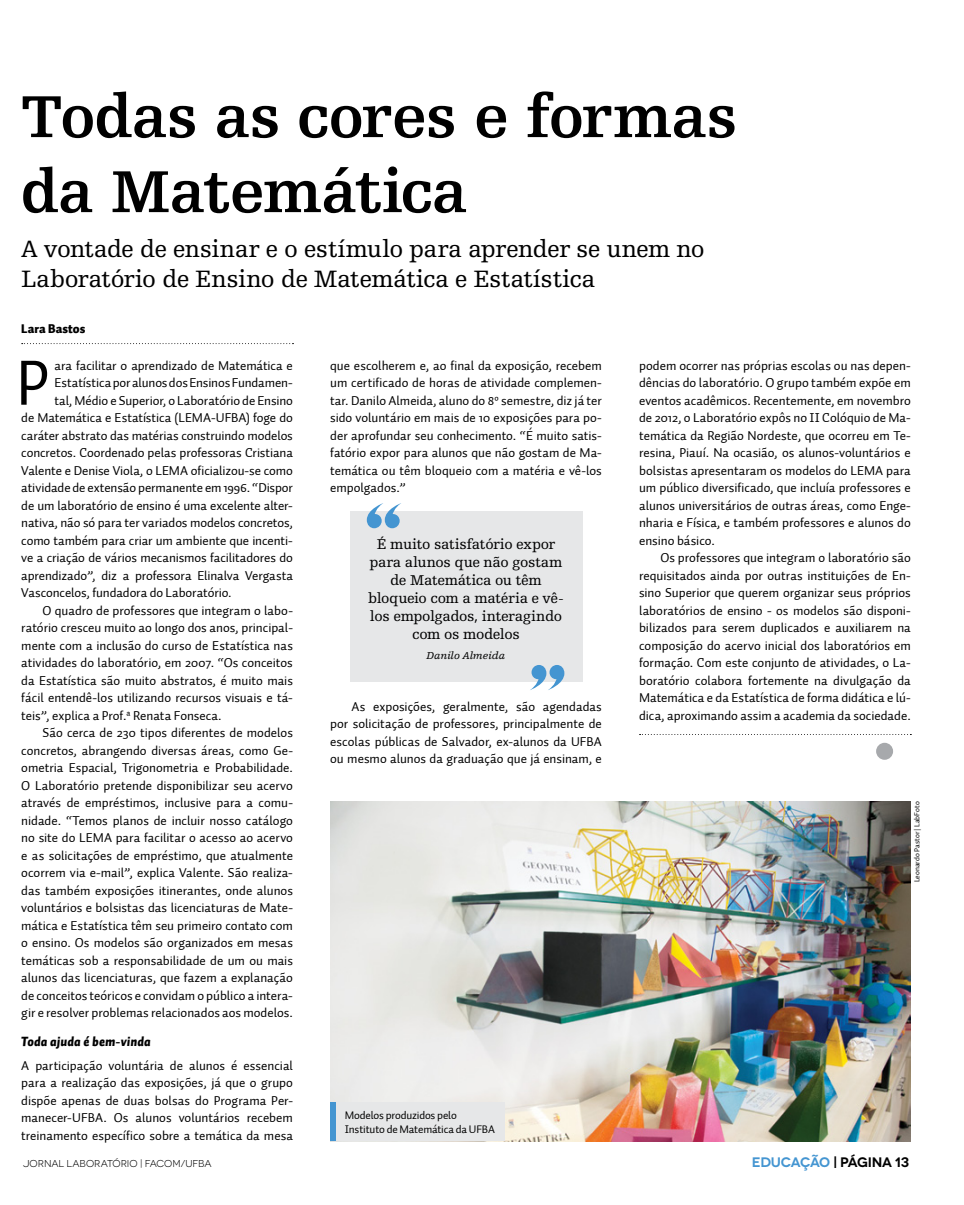
<style>
.page{position:relative;width:964px;height:1205px;background:#fff}
.page>*{position:absolute;margin:0;border:0;box-sizing:border-box;transform-origin:0 0}
.t1{font:64.62px "Auto 1";color:#000}
.t2{font:700 62.5px/75px "Egyptienne FLT Std";letter-spacing:-.01em;color:#000}
.t3{font:25px/30px "Egyptienne FLT Std";letter-spacing:-.025em;color:#000}
.t4{font:15px/18px "Egyptienne FLT Std";letter-spacing:-.025em;color:#000;text-align:center}
.t5{font:600 13.75px "Novecentowide";letter-spacing:-.025em;color:#000}
.t6{font:13.12px/17.5px "Auto 1";color:#000;text-align:justify}
.t7{font:italic 900 13.12px "Auto 1";letter-spacing:.01em;color:#000}
.t8{font:900 12.5px "Auto 1";letter-spacing:.01em;color:#000}
.t9{font:11.25px/13.5px "Auto 1";letter-spacing:-.015em;color:#000}
.t10{font:italic 10.62px "Egyptienne FLT Std";color:#000}
.t11{font:10px "Novecentowide";color:#000}
.t12{font:7.5px "Auto 1";color:#000}
.s1{color:#4495d1}
</style>
<div class="page">
<svg style="left:22px;top:343px;width:271px;height:1px"></svg>
<svg style="left:639px;top:734px;width:272px;height:1px"></svg>
<div style="left:876px;top:743px;width:17px;height:17px;background:#a7a9ac;border-radius:50%"></div>
<img style="left:331px;top:801px;width:580px;height:340px">
<div style="left:350px;top:511px;width:232px;height:171px;background:#e6e7e8"></div>
<svg style="left:530px;top:665px;width:34px;height:25px"></svg>
<svg style="left:367px;top:503px;width:34px;height:25px"></svg>
<div style="left:330px;top:1102px;width:175px;height:39px;background:#e6e7e8"></div>
<div style="left:331px;top:1102px;width:5px;height:39px;background:#4495d1"></div>
<h2 class="t2" style="left:21px;top:80px;width:718px">Todas as cores e formas da Matemática</h2>
<h3 class="t3" style="left:21px;top:234px;width:685px">A vontade de ensinar e o estímulo para aprender se unem no<br>Laboratório de Ensino de Matemática e Estatística</h3>
<p class="t8" style="left:21px;top:321px;width:66px">Lara Bastos</p>
<h1 class="t1" style="left:16px;top:343px;width:35px">P</h1>
<p class="t6" style="left:55px;top:357px;width:240px">ara facilitar o aprendizado de Matemática e</p>
<p class="t6" style="left:330px;top:356px;width:273px">que escolherem e, ao final da exposição, recebem um certificado de horas de atividade complemen&shy;tar. Danilo Almeida, aluno do 8º semestre, diz já ter sido voluntário em mais de 10 exposições para po&shy;der aprofundar seu conhecimento. “É muito satis&shy;fatório expor para alunos que não gostam de Ma&shy;temática ou têm bloqueio com a matéria e vê-los empolgados.”</p>
<p class="t6" style="left:639px;top:357px;width:273px">podem ocorrer nas próprias escolas ou nas depen&shy;dências do laboratório. O grupo também expõe em eventos acadêmicos. Recentemente, em novembro de 2012, o Laboratório expôs no II Colóquio de Ma&shy;temática da Região Nordeste, que ocorreu em Te&shy;resina, Piauí. Na ocasião, os alunos-voluntários e bolsistas apresentaram os modelos do LEMA para um público diversificado, que incluía professores e alunos universitários de outras áreas, como Enge&shy;nharia e Física, e também professores e alunos do ensino básico.</p>
<p class="t6" style="left:639px;top:549px;width:273px;text-indent:21px">Os professores que integram o laboratório são requisitados ainda por outras instituições de En&shy;sino Superior que querem organizar seus próprios laboratórios de ensino - os modelos são disponi&shy;bilizados para serem duplicados e auxiliarem na composição do acervo inicial dos laboratórios em formação. Com este conjunto de atividades, o La&shy;boratório colabora fortemente na divulgação da Matemática e da Estatística de forma didática e lú&shy;dica, aproximando assim a academia da sociedade.</p>
<p class="t6" style="left:55px;top:374px;width:240px">Estatística por alunos dos Ensinos Fundamen-</p>
<p class="t6" style="left:55px;top:392px;width:240px">tal, Médio e Superior, o Laboratório de Ensino</p>
<p class="t6" style="left:21px;top:409px;width:273px">de Matemática e Estatística (LEMA-UFBA) foge do</p>
<p class="t6" style="left:21px;top:427px;width:273px">caráter abstrato das matérias construindo modelos</p>
<p class="t6" style="left:21px;top:444px;width:273px">concretos. Coordenado pelas professoras Cristiana</p>
<p class="t6" style="left:21px;top:462px;width:273px">Valente e Denise Viola, o LEMA oficializou-se como</p>
<p class="t6" style="left:21px;top:479px;width:273px">atividade de extensão permanente em 1996. “Dispor</p>
<p class="t6" style="left:21px;top:497px;width:273px">de um laboratório de ensino é uma excelente alter-</p>
<p class="t6" style="left:21px;top:514px;width:273px">nativa, não só para ter variados modelos concretos,</p>
<p class="t6" style="left:21px;top:532px;width:273px">como também para criar um ambiente que incenti-</p>
<p class="t6" style="left:21px;top:549px;width:273px">ve a criação de vários mecanismos facilitadores do</p>
<p class="t6" style="left:21px;top:567px;width:273px">aprendizado”, diz a professora Elinalva Vergasta</p>
<p class="t6" style="left:21px;top:584px;width:212px">Vasconcelos, fundadora do Laboratório.</p>
<p class="t6" style="left:43px;top:602px;width:252px">O quadro de professores que integram o labo-</p>
<p class="t6" style="left:21px;top:619px;width:273px">ratório cresceu muito ao longo dos anos, principal-</p>
<p class="t6" style="left:21px;top:637px;width:273px">mente com a inclusão do curso de Estatística nas</p>
<p class="t6" style="left:21px;top:654px;width:273px">atividades do laboratório, em 2007. “Os conceitos</p>
<p class="t6" style="left:21px;top:672px;width:273px">da Estatística são muito abstratos, é muito mais</p>
<p class="t6" style="left:21px;top:689px;width:273px">fácil entendê-los utilizando recursos visuais e tá-</p>
<p class="t6" style="left:21px;top:707px;width:202px">teis”, explica a Prof.ª Renata Fonseca.</p>
<p class="t6" style="left:43px;top:724px;width:252px">São cerca de 230 tipos diferentes de modelos</p>
<p class="t6" style="left:21px;top:742px;width:273px">concretos, abrangendo diversas áreas, como Ge-</p>
<p class="t6" style="left:21px;top:759px;width:273px">ometria Espacial, Trigonometria e Probabilidade.</p>
<p class="t6" style="left:21px;top:777px;width:273px">O Laboratório pretende disponibilizar seu acervo</p>
<p class="t6" style="left:21px;top:794px;width:273px">através de empréstimos, inclusive para a comu-</p>
<p class="t6" style="left:21px;top:812px;width:273px">nidade. “Temos planos de incluir nosso catálogo</p>
<p class="t6" style="left:21px;top:829px;width:273px">no site do LEMA para facilitar o acesso ao acervo</p>
<p class="t6" style="left:21px;top:847px;width:273px">e as solicitações de empréstimo, que atualmente</p>
<p class="t6" style="left:21px;top:864px;width:273px">ocorrem via e-mail”, explica Valente. São realiza-</p>
<p class="t6" style="left:21px;top:882px;width:273px">das também exposições itinerantes, onde alunos</p>
<p class="t6" style="left:21px;top:899px;width:273px">voluntários e bolsistas das licenciaturas de Mate-</p>
<p class="t6" style="left:21px;top:917px;width:273px">mática e Estatística têm seu primeiro contato com</p>
<p class="t6" style="left:21px;top:934px;width:273px">o ensino. Os modelos são organizados em mesas</p>
<p class="t6" style="left:21px;top:952px;width:273px">temáticas sob a responsabilidade de um ou mais</p>
<p class="t6" style="left:21px;top:969px;width:273px">alunos das licenciaturas, que fazem a explanação</p>
<p class="t6" style="left:21px;top:987px;width:273px">de conceitos teóricos e convidam o público a intera-</p>
<p class="t6" style="left:21px;top:1004px;width:273px">gir e resolver problemas relacionados aos modelos.</p>
<p class="t7" style="left:21px;top:1032px;width:131px">Toda ajuda é bem-vinda</p>
<p class="t6" style="left:21px;top:1057px;width:273px">A participação voluntária de alunos é essencial para a realização das exposições, já que o grupo dispõe apenas de duas bolsas do Programa Per&shy;manecer-UFBA. Os alunos voluntários recebem treinamento específico sobre a temática da mesa</p>
<p class="t4" style="left:368px;top:536px;width:197px">É muito satisfatório expor para alunos que não gostam de Matemática ou têm bloqueio com a matéria e vê&shy;los empolgados, interagindo com os modelos</p>
<p class="t10" style="left:427px;top:650px;width:80px">Danilo Almeida</p>
<p class="t6" style="left:330px;top:698px;width:273px;text-indent:21px">As exposições, geralmente, são agendadas por solicitação de professores, principalmente de escolas públicas de Salvador, ex-alunos da UFBA ou mesmo alunos da graduação que já ensinam, e</p>
<p class="t12" style="left:912px;top:882px;width:82px;rotate:-90deg">Leonardo Pastor | LabFoto</p>
<p class="t9" style="left:345px;top:1109px;width:151px">Modelos produzidos pelo<br>Instituto de Matemática da UFBA</p>
<p class="t11" style="left:23px;top:1158px;width:190px">JORNAL LABORATÓRIO | FACOM/UFBA</p>
<p class="t5" style="left:752px;top:1154px;width:159px"><span class="s1">EDUCAÇÃO</span> | PÁGINA 13</p>
</div>
